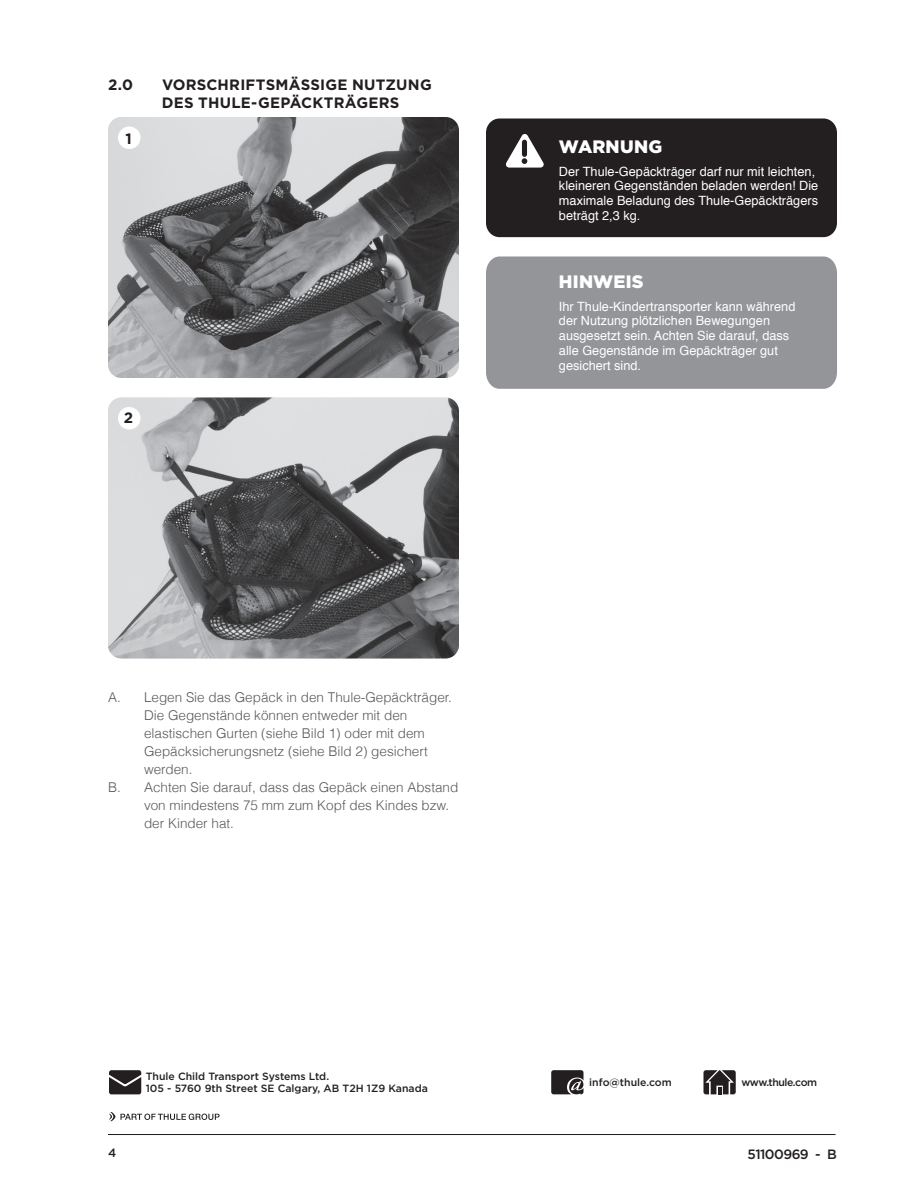
<style>
.page{position:relative;width:918px;height:1188px;background:#fff}
.page>*{position:absolute;margin:0;border:0;box-sizing:border-box;transform-origin:0 0}
.t1{font:900 18px "Gotham";letter-spacing:.015em;color:#fff}
.t2{font:700 15px/18px "Gotham";letter-spacing:.015em;color:#231f20}
.t3{font:300 13.5px "Helvetica";color:#57585a}
.t4{font:500 13.5px "Thule";letter-spacing:-.04em;color:#231f20}
.t5{font:12.75px/15px "Helvetica";color:#fff}
.t6{font:500 12px "Thule";color:#231f20}
.t7{font:500 10.5px/12.6px "Gotham";color:#231f20}
.t8{font:500 10.5px "Thule";letter-spacing:-.04em;color:#231f20}
</style>
<div class="page">
<hr style="left:108px;top:1134px;width:728px;height:1px;background:#231f20">
<img style="left:108px;top:398px;width:351px;height:260px">
<div style="left:118px;top:407px;width:23px;height:23px;background:#fff;border-radius:50%"></div>
<img style="left:108px;top:117px;width:351px;height:261px">
<div style="left:118px;top:127px;width:23px;height:22px;background:#fff;border-radius:50%"></div>
<div style="left:486px;top:118px;width:351px;height:119px;background:#231f20;border-radius:14px"></div>
<svg style="left:506px;top:134px;width:38px;height:34px"></svg>
<div style="left:486px;top:256px;width:351px;height:133px;background:#939598"></div>
<svg style="left:109px;top:1070px;width:32px;height:24px"></svg>
<svg style="left:703px;top:1070px;width:33px;height:24px"></svg>
<svg style="left:551px;top:1070px;width:32px;height:24px"></svg>
<svg style="left:109px;top:1112px;width:111px;height:9px"></svg>
<p class="t2" style="left:108px;top:75px;width:27px">2.0</p>
<p class="t2" style="left:162px;top:75px;width:271px">VORSCHRIFTSMÄSSIGE N UTZUNG<br>DES THULE</p>
<p class="t2" style="left:251px;top:93px;width:150px">-GEPÄCKTRÄGERS</p>
<p class="t2" style="left:125px;top:129px;width:8px">1</p>
<p class="t2" style="left:124px;top:408px;width:11px">2</p>
<h1 class="t1" style="left:559px;top:136px;width:105px">WARNUNG</h1>
<p class="t5" style="left:559px;top:164px;width:261px">Der Thule-Gepäckträger darf nur mit leichten, kleineren Gegenständen beladen werden! Die maximale Beladung des Thule-Gepäckträgers beträgt 2,3 kg.</p>
<h1 class="t1" style="left:559px;top:271px;width:86px">HINWEIS</h1>
<p class="t5" style="left:559px;top:299px;width:238px">Ihr Thule-Kindertransporter kann während der Nutzung plötzlichen Bewegungen ausgesetzt sein. Achten Sie darauf, dass alle Gegenstände im Gepäckträger gut gesichert sind.</p>
<p class="t3" style="left:108px;top:689px;width:345px">A. Legen Sie das Gepäck in den Thule-Gepäckträger.</p>
<p class="t3" style="left:144px;top:707px;width:265px">Die Gegenstände können entweder mit den</p>
<p class="t3" style="left:144px;top:725px;width:282px">elastischen Gurten (siehe Bild 1) oder mit dem</p>
<p class="t3" style="left:144px;top:743px;width:285px">Gepäcksicherungsnetz (siehe Bild 2) gesichert</p>
<p class="t3" style="left:144px;top:761px;width:50px">werden.</p>
<p class="t3" style="left:108px;top:779px;width:352px">B. Achten Sie darauf, dass das Gepäck einen Abstand</p>
<p class="t3" style="left:144px;top:797px;width:307px">von mindestens 75 mm zum Kopf des Kindes bzw.</p>
<p class="t3" style="left:144px;top:815px;width:92px">der Kinder hat.</p>
<p class="t7" style="left:146px;top:1069px;width:284px">Thule Child Transport Systems Ltd.<br>105 - 5760 9th Street SE Calgary, AB T2H 1Z9 Kanada</p>
<p class="t7" style="left:589px;top:1075px;width:84px">info@thule.com</p>
<p class="t8" style="left:741px;top:1076px;width:77px">www.thule.com</p>
<p class="t6" style="left:108px;top:1145px;width:10px">4</p>
<p class="t4" style="left:747px;top:1145px;width:91px">51100969 - B</p>
</div>
